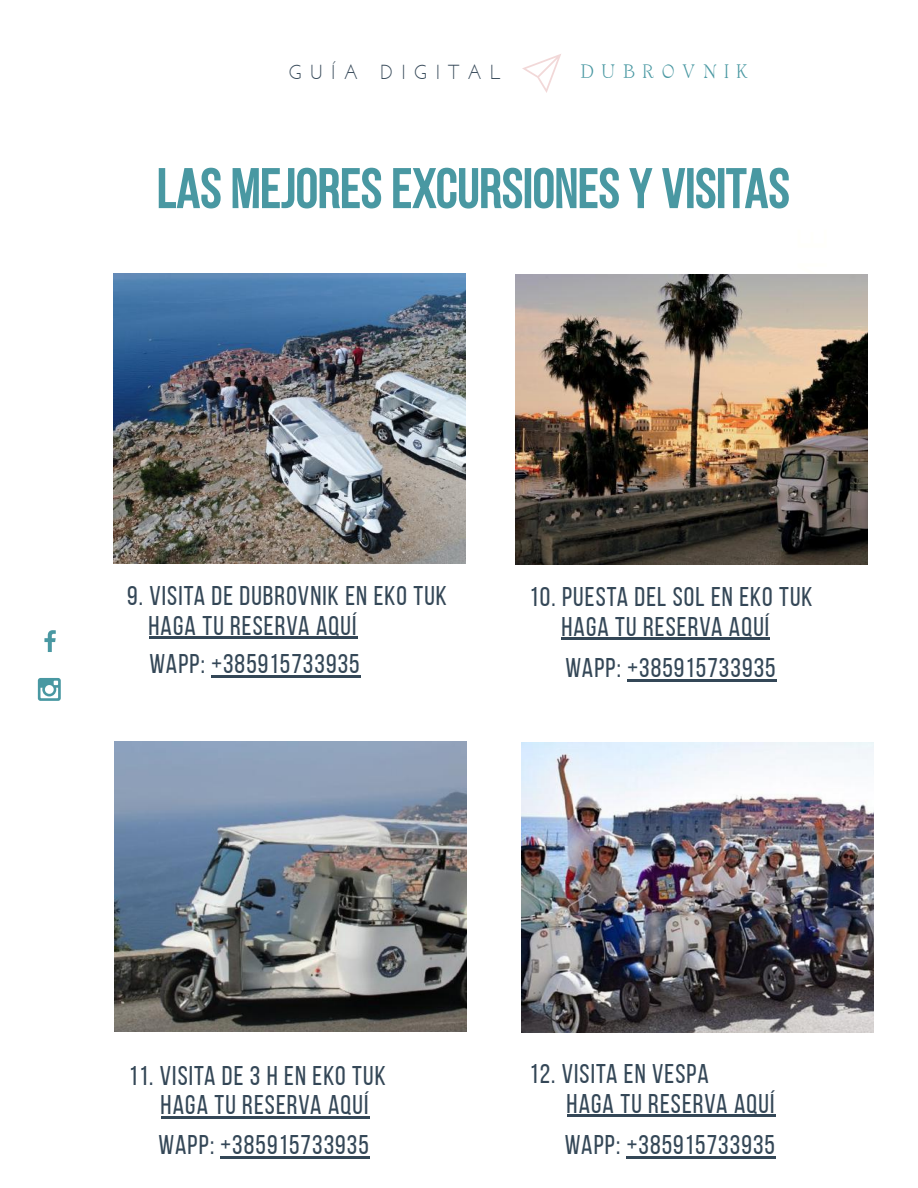
<style>
.page{position:relative;width:918px;height:1188px;background:#fff}
.page>*{position:absolute;margin:0;border:0;box-sizing:border-box;transform-origin:0 0}
.t1{font:27px/29.2px "Bebas Neue";letter-spacing:.04em;color:#344757}
.t2{font:20.25px "Josefin Sans";letter-spacing:.385em;color:#344757}
.t3{font:500 20.25px "Garton";letter-spacing:.385em;color:#4998a2}
</style>
<div class="page">
<img style="left:113px;top:273px;width:353px;height:291px">
<svg style="left:522px;top:54px;width:39px;height:39px"></svg>
<img style="left:515px;top:274px;width:352px;height:291px">
<hr style="left:149px;top:637px;width:208px;height:2px;background:#344757">
<hr style="left:561px;top:638px;width:209px;height:2px;background:#344757">
<img style="left:115px;top:741px;width:352px;height:291px">
<img style="left:521px;top:742px;width:353px;height:291px">
<hr style="left:161px;top:1116px;width:209px;height:2px;background:#344757">
<hr style="left:567px;top:1115px;width:209px;height:2px;background:#344757">
<svg style="left:38px;top:678px;width:23px;height:23px"></svg>
<svg style="left:44px;top:630px;width:12px;height:22px"></svg>
<hr style="left:211px;top:675px;width:150px;height:2px;background:#344757">
<hr style="left:627px;top:680px;width:150px;height:2px;background:#344757">
<hr style="left:221px;top:1157px;width:149px;height:2px;background:#344757">
<hr style="left:627px;top:1157px;width:149px;height:2px;background:#344757">
<svg style="left:159px;top:168px;width:630px;height:41px"></svg>
<p class="t2" style="left:288px;top:61px;width:215px">GUÍA DIGITAL</p>
<p class="t3" style="left:580px;top:61px;width:169px">DUBROVNIK</p>
<p class="t1" style="left:149px;top:581px;width:300px;text-indent:-21px">9. VISITA DE DUBROVNIK EN EKO TUK<br>HAGA TU RESERVA AQUÍ</p>
<p class="t1" style="left:530px;top:582px;width:285px;text-align:center">10. PUESTA DEL SOL EN EKO TUK<br>HAGA TU RESERVA AQUÍ</p>
<p class="t1" style="left:149px;top:649px;width:212px">WAPP: +385915733935</p>
<p class="t1" style="left:565px;top:653px;width:212px">WAPP: +385915733935</p>
<p class="t1" style="left:129px;top:1061px;width:258px;text-align:center">11. VISITA DE 3 H EN EKO TUK<br>HAGA TU RESERVA AQUÍ</p>
<p class="t1" style="left:567px;top:1059px;width:209px;text-indent:-37px">12. VISITA EN VESPA<br>HAGA TU RESERVA AQUÍ</p>
<p class="t1" style="left:159px;top:1130px;width:212px">WAPP: +385915733935</p>
<p class="t1" style="left:565px;top:1130px;width:212px">WAPP: +385915733935</p>
</div>
